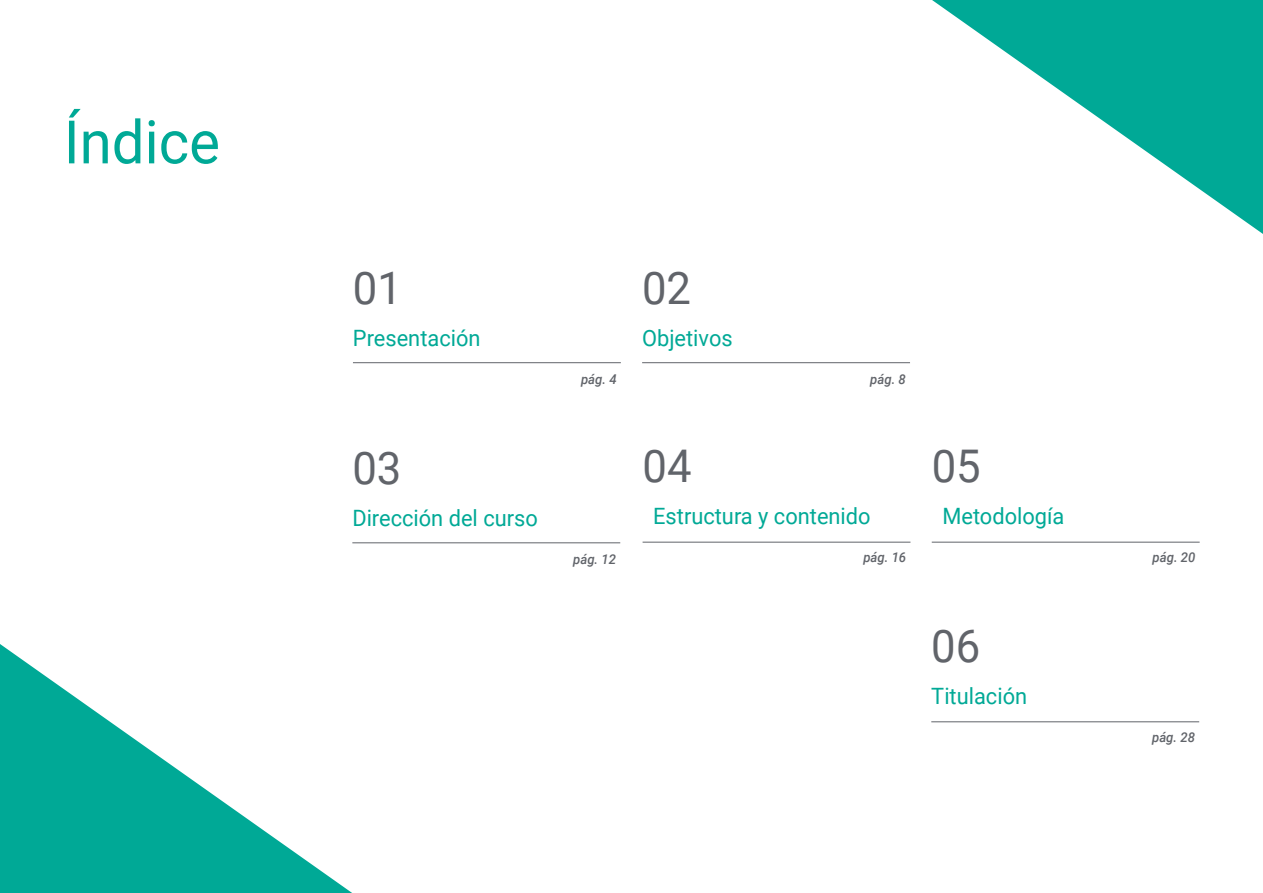
<style>
.page{position:relative;width:1263px;height:893px;background:#fff}
.page>*{position:absolute;margin:0;border:0;box-sizing:border-box;transform-origin:0 0}
.t1{font:60px "Roboto";color:#00a996}
.t2{font:45px "Roboto";color:#61646a}
.t3{font:22.5px "Roboto";color:#00a996}
.t4{font:italic 500 13.5px "Roboto";color:#61646a}
</style>
<div class="page">
<hr style="left:353px;top:362px;width:268px;height:1px;background:#61646a">
<hr style="left:643px;top:542px;width:267px;height:1px;background:#61646a">
<hr style="left:642px;top:362px;width:268px;height:1px;background:#61646a">
<hr style="left:932px;top:542px;width:268px;height:1px;background:#61646a">
<hr style="left:931px;top:721px;width:268px;height:1px;background:#61646a">
<hr style="left:352px;top:542px;width:268px;height:1px;background:#61646a">
<svg style="left:0;top:644px;width:352px;height:249px"></svg>
<svg style="left:932px;top:0;width:331px;height:234px"></svg>
<h1 class="t1" style="left:64px;top:100px;width:158px">Índice</h1>
<h2 class="t2" style="left:353px;top:256px;width:51px">01</h2>
<h2 class="t2" style="left:642px;top:256px;width:51px">02</h2>
<p class="t3" style="left:353px;top:322px;width:129px">Presentación</p>
<p class="t3" style="left:642px;top:322px;width:92px">Objetivos</p>
<p class="t4" style="left:581px;top:370px;width:37px">pág. 4</p>
<p class="t4" style="left:870px;top:370px;width:37px">pág. 8</p>
<h2 class="t2" style="left:352px;top:436px;width:51px">03</h2>
<h2 class="t2" style="left:643px;top:435px;width:51px">04</h2>
<h2 class="t2" style="left:932px;top:435px;width:51px">05</h2>
<p class="t3" style="left:352px;top:502px;width:187px">Dirección del curso</p>
<p class="t4" style="left:573px;top:550px;width:44px">pág. 12</p>
<p class="t3" style="left:653px;top:501px;width:219px">Estructura y contenido</p>
<p class="t4" style="left:863px;top:548px;width:44px">pág. 16</p>
<p class="t3" style="left:942px;top:501px;width:123px">Metodología</p>
<p class="t4" style="left:1152px;top:548px;width:44px">pág. 20</p>
<h2 class="t2" style="left:931px;top:614px;width:51px">06</h2>
<p class="t3" style="left:931px;top:680px;width:97px">Titulación</p>
<p class="t4" style="left:1152px;top:728px;width:44px">pág. 28</p>
</div>
